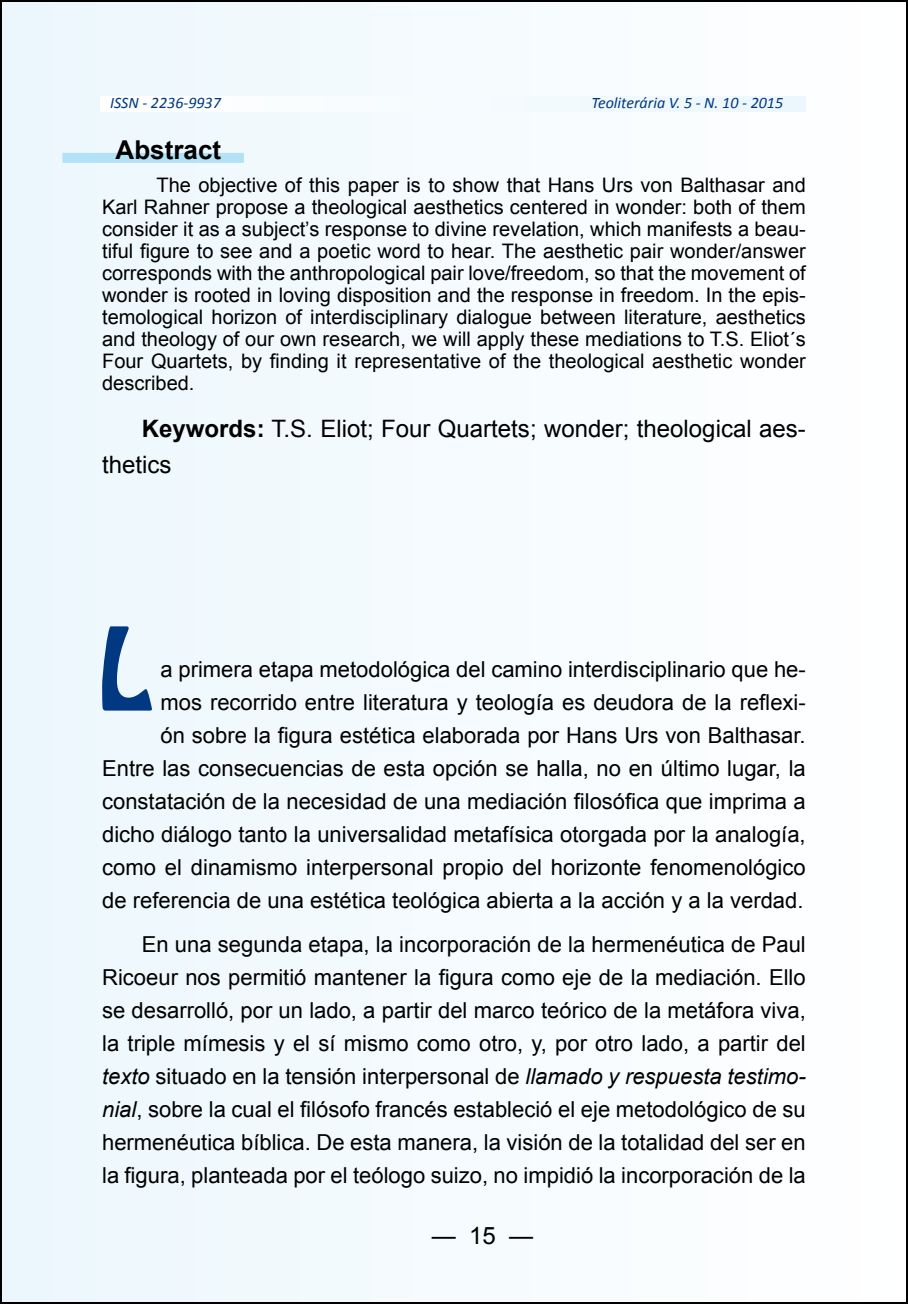
<style>
.page{position:relative;width:908px;height:1304px;background:#fff}
.page>*{position:absolute;margin:0;border:0;box-sizing:border-box;transform-origin:0 0}
.t1{font:101.2px "Hobo Std";color:#003882}
.t2{font:700 26px "Arial";color:#000}
.t3{font:24px/36px "Arial";color:#000}
.t4{font:22px/33px "Arial";color:#000;text-align:right}
.t5{font:20px/22px "Arial";color:#000;text-align:justify}
.t6{font:italic 16px "Calibri";color:#003882}
.s1{font-weight:700}
.s2{font-style:italic}
</style>
<div class="page">
<div style="left:1px;top:1px;width:905px;height:1302px;background:#f5fbfe"></div>
<div style="left:62px;top:153px;width:182px;height:10px;background:#b3e2f6"></div>
<p class="t6" style="left:110px;top:93px;width:112px">ISSN - 2236-9937</p>
<p class="t6" style="left:591px;top:93px;width:193px">Teoliterária V. 5 - N. 10 - 2015</p>
<p class="t2" style="left:116px;top:132px;width:107px">Abstract</p>
<p class="t5" style="left:102px;top:174px;width:705px;text-indent:54px">The objective of this paper is to show that Hans Urs von Balthasar and Karl Rahner propose a theological aesthetics centered in wonder: both of them consider it as a subject’s response to divine revelation, which manifests a beau&shy;tiful figure to see and a poetic word to hear. The aesthetic pair wonder/answer corresponds with the anthropological pair love/freedom, so that the movement of wonder is rooted in loving disposition and the response in freedom. In the epis&shy;temological horizon of interdisciplinary dialogue between literature, aesthetics and theology of our own research, we will apply these mediations to T.S. Eliot´s Four Quartets, by finding it representative of the theological aesthetic wonder described.</p>
<p class="t3" style="left:102px;top:411px;width:704px;text-indent:40px"><span class="s1">Keywords:</span> T.S. Eliot; Four Quartets; wonder; theological aes&shy;thetics</p>
<h1 class="t1" style="left:97px;top:599px;width:57px">L</h1>
<p class="t4" style="left:102px;top:653px;width:705px">a primera etapa metodológica del camino interdisciplinario que he-<br>mos recorrido entre literatura y teología es deudora de la reflexi-<br>ón sobre la figura estética elaborada por Hans Urs von Balthasar.<br>Entre las consecuencias de esta opción se halla, no en último lugar, la constatación de la necesidad de una mediación filosófica que imprima a dicho diálogo tanto la universalidad metafísica otorgada por la analogía, como el dinamismo interpersonal propio del horizonte fenomenológico de referencia de una estética teológica abierta a la acción y a la verdad.</p>
<p class="t4" style="left:102px;top:928px;width:705px;text-align:justify;text-indent:40px">En una segunda etapa, la incorporación de la hermenéutica de Paul Ricoeur nos permitió mantener la figura como eje de la mediación. Ello se desarrolló, por un lado, a partir del marco teórico de la metáfora viva, la triple mímesis y el sí mismo como otro, y, por otro lado, a partir del <span class="s2">texto</span> situado en la tensión interpersonal de <span class="s2">llamado y respuesta testimo&shy;nial</span>, sobre la cual el filósofo francés estableció el eje metodológico de su hermenéutica bíblica. De esta manera, la visión de la totalidad del ser en la figura, planteada por el teólogo suizo, no impidió la incorporación de la</p>
<p class="t3" style="left:431px;top:1217px;width:103px">— 15 —</p>
</div>
